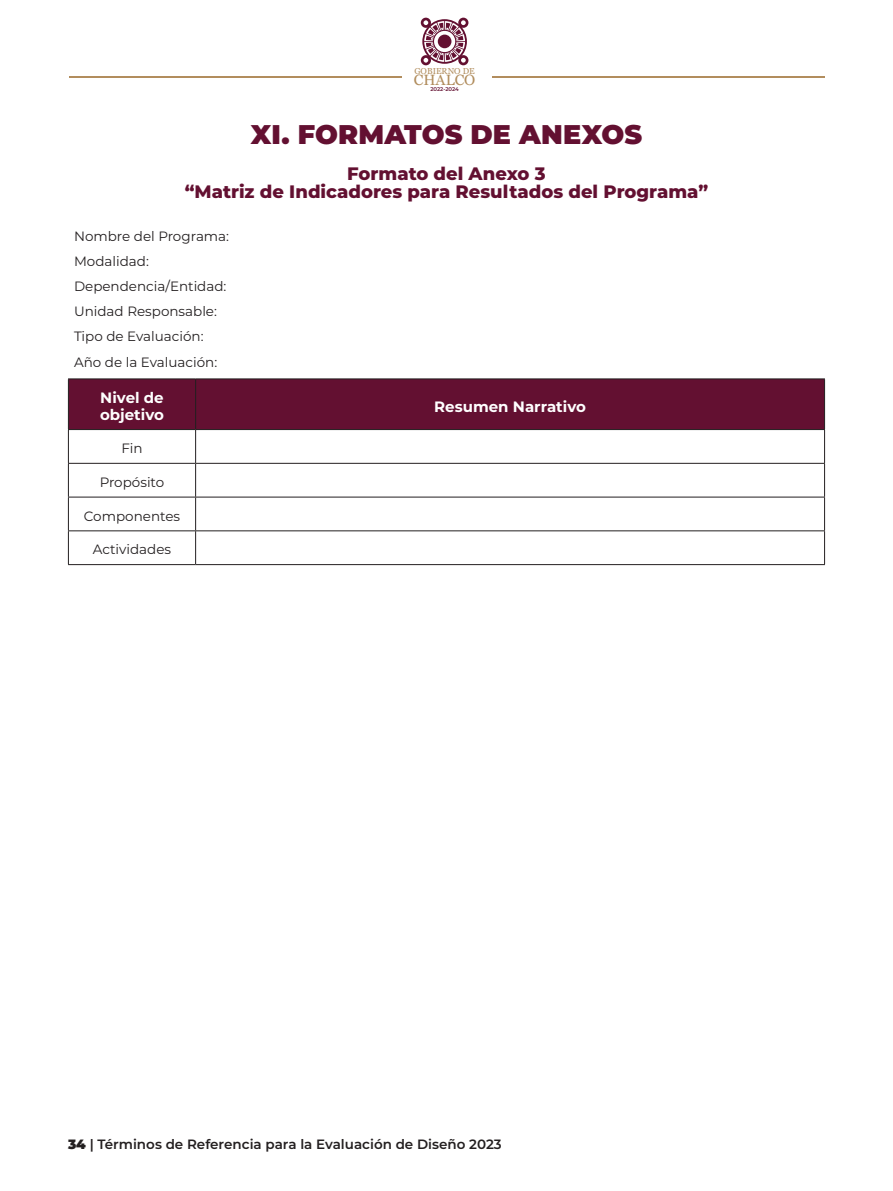
<style>
.page{position:relative;width:893px;height:1191px;background:#fff}
.page>*{position:absolute;margin:0;border:0;box-sizing:border-box;transform-origin:0 0}
.t1{font:900 27px "Montserrat";letter-spacing:.005em;color:#631031}
.t2{font:800 18px/18px "Montserrat";color:#631031;text-align:center}
.t3{font:700 15px/17.2px "Montserrat";color:#fff}
.t4{font:15px "Georgia";color:#b18d5d}
.t5{font:13.5px/25px "Montserrat";color:#231f20}
.t6{font:600 13.5px "Montserrat";color:#231f20}
.t7{font:8.55px "Georgia";color:#b18d5d}
.t8{font:600 5.4px "Montserrat";letter-spacing:-.005em;color:#631031}
.s1{font-weight:900}
</style>
<div class="page">
<hr style="left:69px;top:77px;width:332px;height:1px;background:#b28d5d">
<hr style="left:492px;top:77px;width:333px;height:1px;background:#b28d5d">
<svg style="left:421px;top:18px;width:47px;height:47px"></svg>
<div style="left:69px;top:379px;width:755px;height:50px;background:#631031"></div>
<hr style="left:68px;top:378px;width:128px;height:1px;background:#231f20">
<hr style="left:68px;top:379px;width:1px;height:50px;background:#231f20">
<hr style="left:196px;top:378px;width:629px;height:1px;background:#231f20">
<hr style="left:195px;top:379px;width:1px;height:50px;background:#231f20">
<hr style="left:824px;top:379px;width:1px;height:50px;background:#231f20">
<hr style="left:68px;top:429px;width:128px;height:1px;background:#231f20">
<hr style="left:68px;top:430px;width:1px;height:33px;background:#231f20">
<hr style="left:196px;top:429px;width:629px;height:1px;background:#231f20">
<hr style="left:195px;top:430px;width:1px;height:33px;background:#231f20">
<hr style="left:824px;top:430px;width:1px;height:33px;background:#231f20">
<hr style="left:68px;top:463px;width:128px;height:1px;background:#231f20">
<hr style="left:68px;top:464px;width:1px;height:33px;background:#231f20">
<hr style="left:196px;top:463px;width:629px;height:1px;background:#231f20">
<hr style="left:195px;top:464px;width:1px;height:33px;background:#231f20">
<hr style="left:824px;top:464px;width:1px;height:33px;background:#231f20">
<hr style="left:68px;top:497px;width:128px;height:1px;background:#231f20">
<hr style="left:68px;top:497px;width:1px;height:33px;background:#231f20">
<hr style="left:196px;top:497px;width:629px;height:1px;background:#231f20">
<hr style="left:195px;top:497px;width:1px;height:33px;background:#231f20">
<hr style="left:824px;top:497px;width:1px;height:33px;background:#231f20">
<hr style="left:68px;top:530px;width:128px;height:1px;background:#231f20">
<hr style="left:68px;top:531px;width:1px;height:33px;background:#231f20">
<hr style="left:196px;top:530px;width:629px;height:1px;background:#231f20">
<hr style="left:195px;top:531px;width:1px;height:33px;background:#231f20">
<hr style="left:824px;top:531px;width:1px;height:33px;background:#231f20">
<hr style="left:68px;top:564px;width:128px;height:1px;background:#231f20">
<hr style="left:196px;top:564px;width:629px;height:1px;background:#231f20">
<p class="t7" style="left:414px;top:65px;width:62px">GOBIERNO DE</p>
<p class="t8" style="left:430px;top:85px;width:30px">2022-2024</p>
<h1 class="t1" style="left:251px;top:114px;width:393px">XI. FORMATOS DE ANEXOS</h1>
<h2 class="t2" style="left:185px;top:164px;width:525px">Formato del Anexo 3<br>“Matriz de Indicadores para Resultados del Programa”</h2>
<p class="t5" style="left:74px;top:223px;width:157px">Nombre del Programa:<br>Modalidad:<br>Dependencia/Entidad:<br>Unidad Responsable:<br>Tipo de Evaluación:<br>Año de la Evaluación:</p>
<p class="t3" style="left:100px;top:388px;width:65px">Nivel de objetivo</p>
<p class="t3" style="left:434px;top:397px;width:153px">Resumen Narrativo</p>
<p class="t5" style="left:121px;top:435px;width:23px">Fin</p>
<p class="t5" style="left:100px;top:469px;width:66px">Propósito</p>
<p class="t5" style="left:84px;top:503px;width:98px">Componentes</p>
<p class="t5" style="left:93px;top:536px;width:80px">Actividades</p>
<p class="t4" style="left:414px;top:69px;width:63px">CHALCO</p>
<p class="t6" style="left:68px;top:1134px;width:435px"><span class="s1">34</span> | Términos de Referencia para la Evaluación de Diseño 2023</p>
</div>
